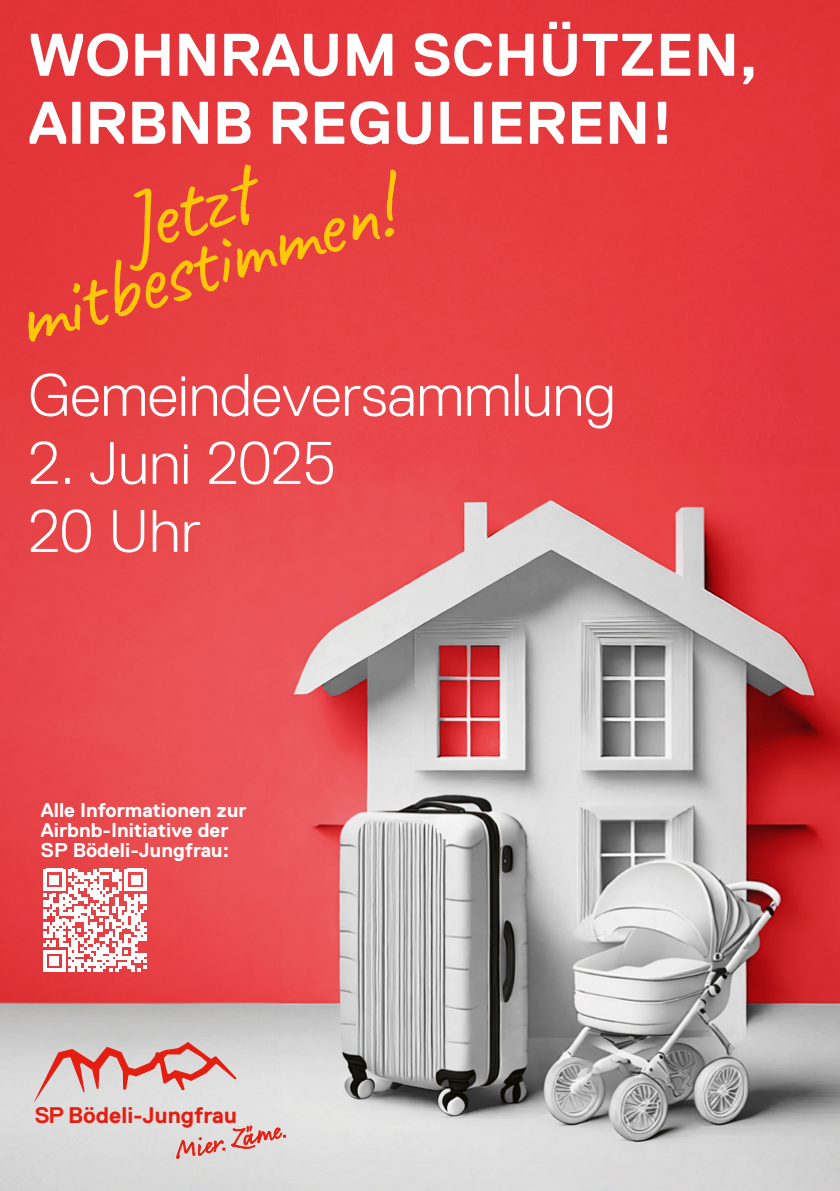
<style>
.page{position:relative;width:840px;height:1191px;background:#fff}
.page>*{position:absolute;margin:0;border:0;box-sizing:border-box;transform-origin:0 0}
.t1{font:700 60px/68px "Replica";color:#fff}
.t2{font:300 60px/68px "Replica";color:#fff}
.t3{font:700 22.6px "Replica";color:#e41f12}
.t4{font:700 20px/20px "Replica";color:#fff}
</style>
<div class="page">
<img style="left:0;top:0;width:839px;height:1191px">
<svg style="left:176px;top:1137px;width:49px;height:25px"></svg>
<svg style="left:231px;top:1124px;width:55px;height:25px"></svg>
<svg style="left:34px;top:1042px;width:203px;height:60px;background:#dbb5b2"></svg>
<svg style="left:28px;top:169px;width:368px;height:173px;background:#e7473c"></svg>
<svg style="left:130px;top:164px;width:128px;height:107px;background:#ea5933"></svg>
<svg style="left:43px;top:869px;width:103px;height:103px"></svg>
<h1 class="t1" style="left:28px;top:21px;width:730px">WOHNRAUM SCHÜTZEN,<br>AIRBNB REGULIEREN!</h1>
<h1 class="t2" style="left:28px;top:361px;width:588px">Gemeindeversammlung</h1>
<h1 class="t2" style="left:28px;top:429px;width:309px">2. Juni 2025<br>20 Uhr</h1>
<p class="t4" style="left:41px;top:800px;width:207px">Alle Informationen zur<br>Airbnb-Initiative der<br>SP Bödeli-Jungfrau:</p>
<p class="t3" style="left:35px;top:1102px;width:203px">SP Bödeli-Jungfrau</p>
</div>
